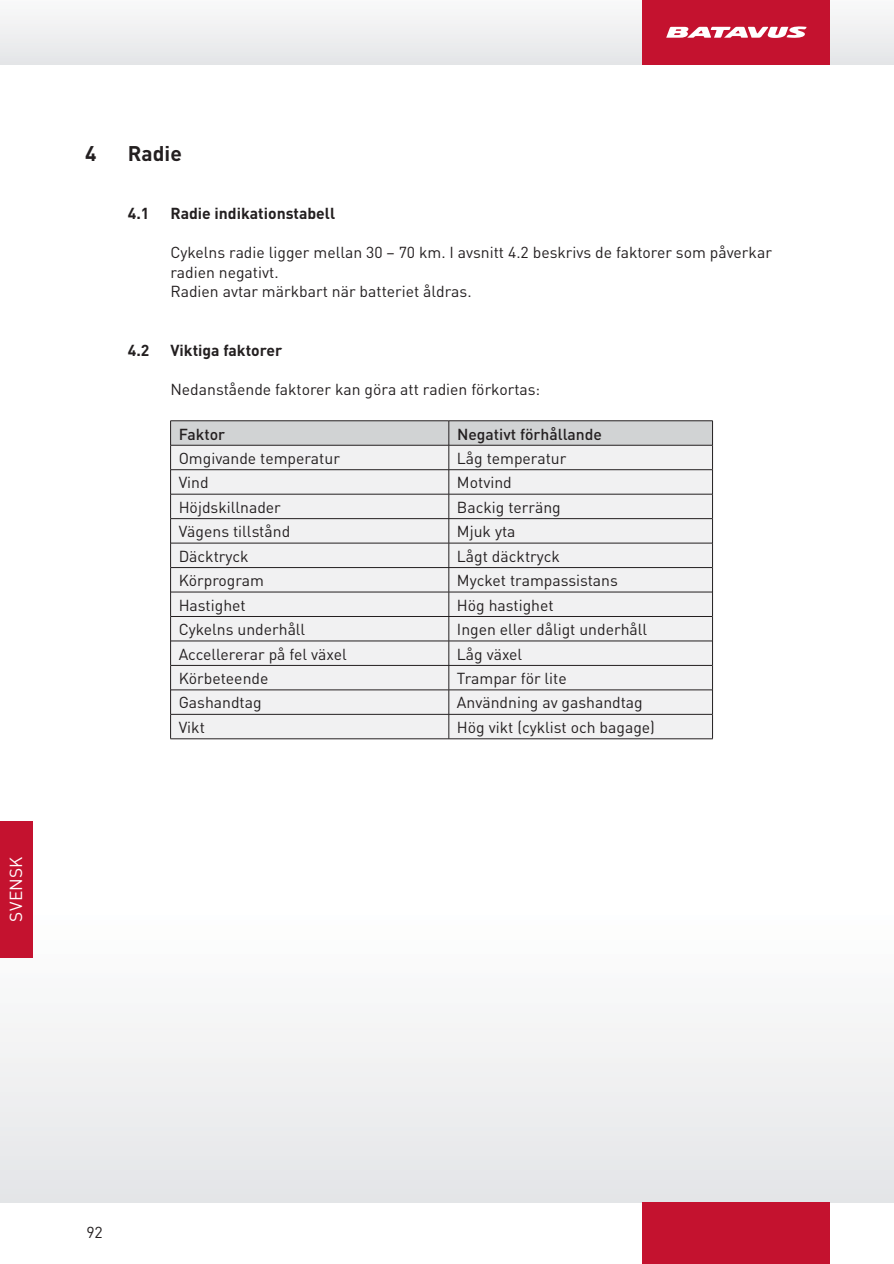
<style>
.page{position:relative;width:894px;height:1264px;background:#fff}
.page>*{position:absolute;margin:0;border:0;box-sizing:border-box;transform-origin:0 0}
.t1{font:700 21px "DIN";color:#231f20}
.t2{font:17.25px "DIN";letter-spacing:.005em;color:#fff}
.t3{font:15.75px/19.5px "DIN";color:#231f20}
.t4{font:700 15.75px "DIN";color:#231f20}
.t5{font:500 15.75px "DIN";color:#231f20}
</style>
<div class="page">
<div style="left:0;top:0;width:894px;height:64px;background:#f0f0f1"></div>
<div style="left:0;top:894px;width:894px;height:307px;background:linear-gradient(to right,#f2f2f3,#f3f3f4)"></div>
<div style="left:872px;top:894px;width:22px;height:307px;background:linear-gradient(to bottom,#fff,#e4e5e8)"></div>
<div style="left:642px;top:1201px;width:187px;height:62px;background:#c4122f"></div>
<div style="left:642px;top:0;width:187px;height:64px;background:#c4122f"></div>
<svg style="left:666px;top:26px;width:140px;height:12px"></svg>
<hr style="left:170px;top:420px;width:279px;height:1px;background:#231f20">
<hr style="left:449px;top:420px;width:263px;height:1px;background:#231f20">
<svg style="left:170px;top:421px;width:543px;height:317px"></svg>
<hr style="left:170px;top:738px;width:542px;height:1px;background:#231f20">
<div style="left:0;top:821px;width:32px;height:136px;background:#c4122f"></div>
<p class="t2" style="left:10px;top:921px;width:66px;rotate:-90deg">SVENSK</p>
<h1 class="t1" style="left:85px;top:146px;width:13px">4</h1>
<h1 class="t1" style="left:128px;top:146px;width:56px">Radie</h1>
<p class="t4" style="left:128px;top:208px;width:23px">4.1</p>
<p class="t4" style="left:170px;top:208px;width:166px">Radie indikationstabell</p>
<p class="t3" style="left:170px;top:245px;width:603px">Cykelns radie ligger mellan 30 – 70 km. I avsnitt 4.2 beskrivs de faktorer som påverkar radien negativt.<br>Radien avtar märkbart när batteriet åldras.</p>
<p class="t4" style="left:128px;top:345px;width:23px">4.2</p>
<p class="t4" style="left:170px;top:345px;width:113px">Viktiga faktorer</p>
<p class="t3" style="left:170px;top:381px;width:371px">Nedanstående faktorer kan göra att radien förkortas:</p>
<p class="t5" style="left:179px;top:428px;width:48px">Faktor</p>
<p class="t5" style="left:457px;top:428px;width:147px">Negativt förhållande</p>
<p class="t3" style="left:179px;top:450px;width:163px">Omgivande temperatur</p>
<p class="t3" style="left:457px;top:450px;width:111px">Låg temperatur</p>
<p class="t3" style="left:179px;top:475px;width:32px">Vind</p>
<p class="t3" style="left:457px;top:475px;width:56px">Motvind</p>
<p class="t3" style="left:179px;top:499px;width:104px">Höjdskillnader</p>
<p class="t3" style="left:457px;top:499px;width:105px">Backig terräng</p>
<p class="t3" style="left:179px;top:523px;width:113px">Vägens tillstånd</p>
<p class="t3" style="left:457px;top:523px;width:60px">Mjuk yta</p>
<p class="t3" style="left:179px;top:548px;width:71px">Däcktryck</p>
<p class="t3" style="left:457px;top:548px;width:104px">Lågt däcktryck</p>
<p class="t3" style="left:179px;top:572px;width:87px">Körprogram</p>
<p class="t3" style="left:457px;top:572px;width:162px">Mycket trampassistans</p>
<p class="t3" style="left:179px;top:597px;width:69px">Hastighet</p>
<p class="t3" style="left:457px;top:597px;width:98px">Hög hastighet</p>
<p class="t3" style="left:179px;top:621px;width:128px">Cykelns underhåll</p>
<p class="t3" style="left:457px;top:621px;width:192px">Ingen eller dåligt underhåll</p>
<p class="t3" style="left:179px;top:646px;width:169px">Accellererar på fel växel</p>
<p class="t3" style="left:457px;top:646px;width:67px">Låg växel</p>
<p class="t3" style="left:179px;top:670px;width:91px">Körbeteende</p>
<p class="t3" style="left:457px;top:670px;width:111px">Trampar för lite</p>
<p class="t3" style="left:179px;top:695px;width:84px">Gashandtag</p>
<p class="t3" style="left:457px;top:695px;width:187px">Användning av gashandtag</p>
<p class="t3" style="left:179px;top:719px;width:28px">Vikt</p>
<p class="t3" style="left:457px;top:719px;width:199px">Hög vikt (cyklist och bagage)</p>
<p class="t3" style="left:86px;top:1224px;width:18px">92</p>
</div>
